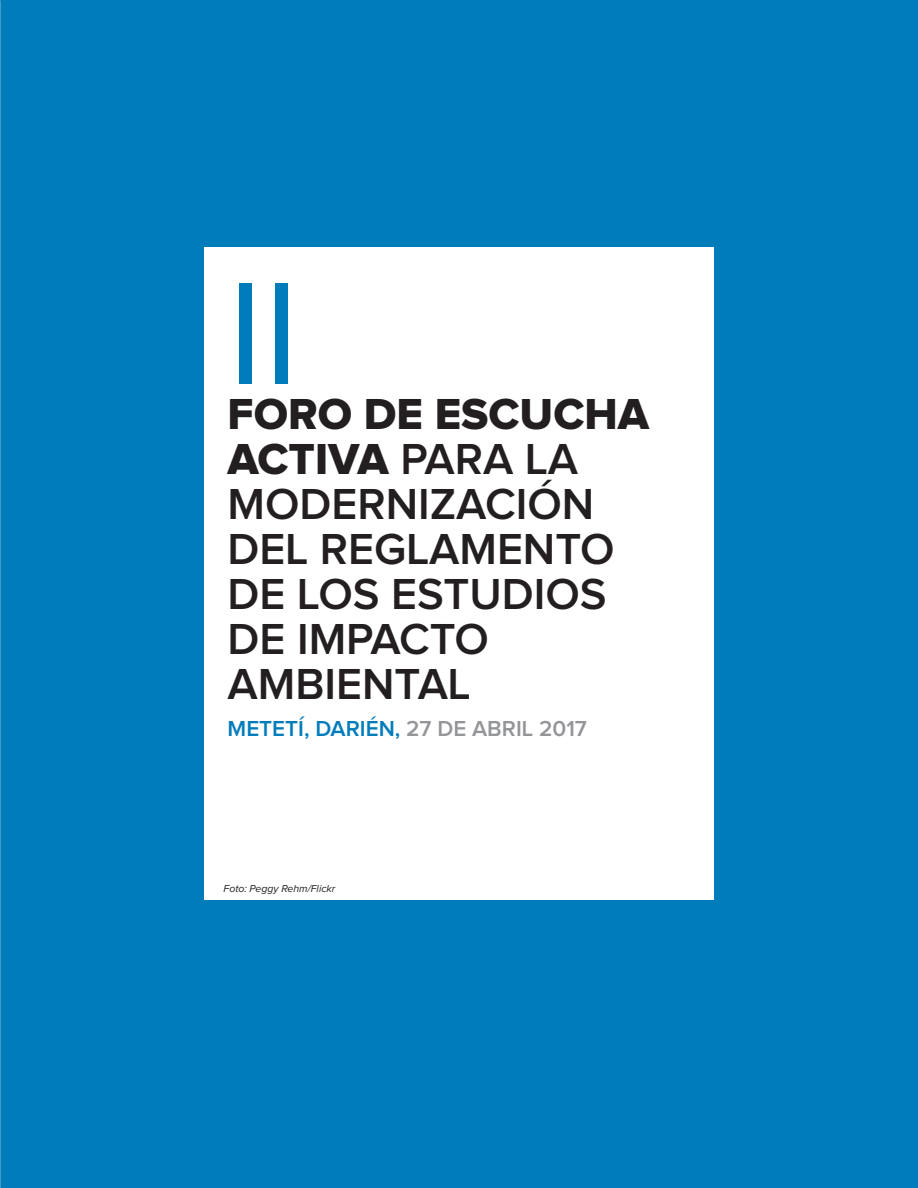
<style>
.page{position:relative;width:918px;height:1188px;background:#007cbb}
.page>*{position:absolute;margin:0;border:0;box-sizing:border-box;transform-origin:0 0}
.t1{font:150px "Proxima Nova";color:#007cbb}
.t2{font:600 45px/45px "Proxima Nova";color:#231f20}
.t3{font:600 22.5px "Proxima Nova";color:#007cbb}
.t4{font:italic 10.5px "Proxima Nova";color:#231f20}
.s1{font-family:"Proxima Nova Extrabld";font-weight:400}
.s2{color:#939598}
</style>
<div class="page">
<div style="left:204px;top:248px;width:510px;height:652px;background:#fff"></div>
<img style="left:0;top:0;width:1px;height:1188px">
<p class="t1" style="left:228px;top:265px;width:73px">II</p>
<p class="t2" style="left:228px;top:393px;width:423px"><span class="s1">FORO DE ESCUCHA<br>ACTIVA</span> PARA LA<br>MODERNIZACIÓN<br>DEL REGLAMENTO<br>DE LOS ESTUDIOS<br>DE IMPACTO<br>AMBIENTAL</p>
<p class="t3" style="left:228px;top:718px;width:361px">METETÍ, DARIÉN, <span class="s2">27 DE ABRIL 2017</span></p>
<p class="t4" style="left:224px;top:884px;width:113px">Foto: Peggy Rehm/Flickr</p>
</div>
